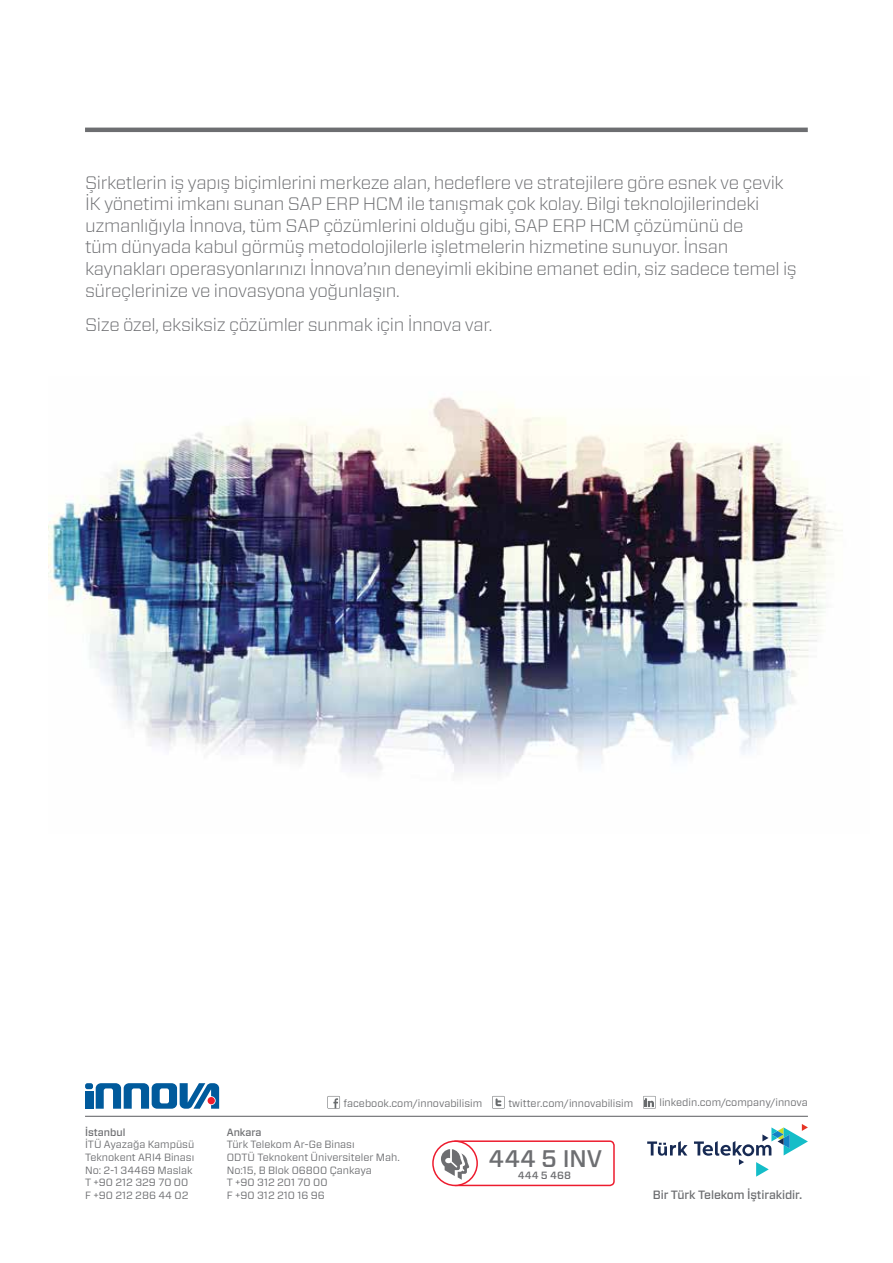
<style>
.page{position:relative;width:893px;height:1263px;background:#fff}
.page>*{position:absolute;margin:0;border:0;box-sizing:border-box;transform-origin:0 0}
.t1{font:500 24px "Vitesse Sans";color:#6d6e71}
.t2{font:300 18px/21.6px "Vitesse Sans";letter-spacing:-.02em;color:#6d6e71}
.t3{font:500 12px "Vitesse Sans";letter-spacing:-.01em;color:#6d6e71}
.t4{font:10.5px/12.6px "Vitesse Sans";color:#6d6e71}
.t5{font:500 10.5px "Vitesse Sans";color:#6d6e71}
</style>
<div class="page">
<img style="left:48px;top:397px;width:795px;height:376px">
<div style="left:85px;top:1083px;width:8px;height:6px;background:#005a9c;border-radius:2px"></div>
<div style="left:85px;top:1091px;width:8px;height:18px;background:#005a9c"></div>
<svg style="left:96px;top:1083px;width:123px;height:26px"></svg>
<hr style="left:85px;top:1116px;width:723px;height:1px;background:#6d6e71">
<svg style="left:433px;top:1141px;width:44px;height:44px"></svg>
<div style="left:432px;top:1140px;width:46px;height:46px;border:2px solid #ed1c2e;border-radius:50%"></div>
<svg style="left:441px;top:1140px;width:174px;height:47px"></svg>
<svg style="left:647px;top:1124px;width:161px;height:53px"></svg>
<svg style="left:643px;top:1096px;width:13px;height:13px"></svg>
<svg style="left:492px;top:1096px;width:13px;height:13px"></svg>
<svg style="left:327px;top:1096px;width:13px;height:13px"></svg>
<hr style="left:85px;top:128px;width:723px;height:4px;background:#6d6e71">
<p class="t2" style="left:85px;top:171px;width:713px">Şirketlerin iş yapış biçimlerini merkeze alan, hedeflere ve stratejilere göre esnek ve çevik İK yönetimi imkanı sunan SAP ERP HCM ile tanışmak çok kolay. Bilgi teknolojilerindeki uzmanlığıyla İnnova, tüm SAP çözümlerini olduğu gibi, SAP ERP HCM çözümünü de<br>tüm dünyada kabul görmüş metodolojilerle işletmelerin hizmetine sunuyor. İnsan kaynakları operasyonlarınızı İnnova’nın deneyimli ekibine emanet edin, siz sadece temel iş süreçlerinize ve inovasyona yoğunlaşın.</p>
<p class="t2" style="left:85px;top:313px;width:409px">Size özel, eksiksiz çözümler sunmak için İnnova var.</p>
<p class="t5" style="left:85px;top:1125px;width:42px">İstanbul</p>
<p class="t4" style="left:85px;top:1138px;width:111px">İTÜ Ayazağa Kampüsü<br>Teknokent ARI4 Binası<br>No: 2-1 34469 Maslak<br>T +90 212 329 70 00<br>F +90 212 286 44 02</p>
<p class="t4" style="left:344px;top:1096px;width:140px">facebook.com/innovabilisim</p>
<p class="t4" style="left:508px;top:1096px;width:126px">twitter.com/innovabilisim</p>
<p class="t4" style="left:659px;top:1096px;width:150px">linkedin.com/company/innova</p>
<p class="t5" style="left:227px;top:1125px;width:36px">Ankara</p>
<p class="t4" style="left:227px;top:1138px;width:174px">Türk Telekom Ar-Ge Binası<br>ODTÜ Teknokent Üniversiteler Mah.<br>No:15, B Blok 06800 Çankaya<br>T +90 312 201 70 00<br>F +90 312 210 16 96</p>
<h1 class="t1" style="left:488px;top:1142px;width:115px">444 5 INV</h1>
<p class="t5" style="left:518px;top:1168px;width:55px">444 5 468</p>
<p class="t3" style="left:653px;top:1187px;width:151px">Bir Türk Telekom İştirakidir.</p>
</div>
